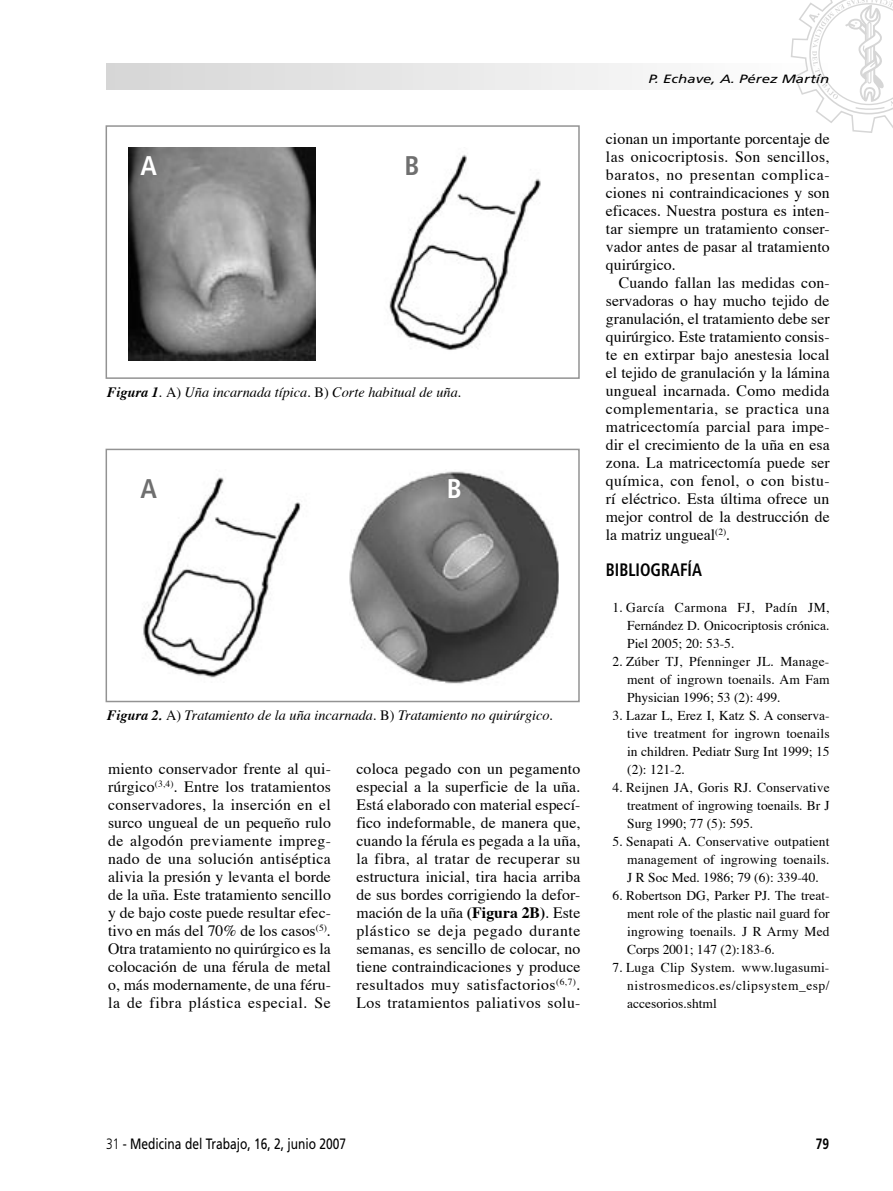
<style>
.page{position:relative;width:893px;height:1191px;background:#fff}
.page>*{position:absolute;margin:0;border:0;box-sizing:border-box;transform-origin:0 0}
._00-Título{font:700 condensed 27px "Frutiger";color:#fff}
._00-Título-2{font:700 condensed 27px "Frutiger";color:#6f6f6f}
._00-Ladillo{font:700 condensed 18px "Frutiger";color:#000;scale:.9 1}
._00-Texto_General{font:15.75px/18px "Times";letter-spacing:.005em;color:#000;text-align:justify}
.t1{font:15px "Frutiger";color:#000;scale:.8 1}
.t2{font:700 15px "Frutiger";color:#000;scale:.8 1}
.Pie_de_Figura{font:italic 14.25px "Times";color:#000}
._00-Bibliografía{font:13.5px/18px "Times";color:#000;text-align:justify}
._00-Cintillo{font:italic 12px "Frutiger";color:#000;scale:1.25 1}
.s1{font-weight:700}
.s2{font-style:normal}
.s3{font-weight:300}
</style>
<div class="page">
<div style="left:106px;top:64px;width:723px;height:25px;background:linear-gradient(to right,#d6d6d6,#fff)"></div>
<svg style="left:791px;top:0;width:102px;height:133px"></svg>
<div style="left:106px;top:125px;width:474px;height:254px;border:2px solid #939393"></div>
<img style="left:128px;top:147px;width:188px;height:213px">
<img style="left:389px;top:154px;width:152px;height:196px">
<div style="left:106px;top:448px;width:474px;height:254px;border:2px solid #939393"></div>
<img style="left:143px;top:477px;width:158px;height:201px">
<img style="left:349px;top:471px;width:210px;height:213px">
<p class="_00-Título" style="left:141px;top:150px;width:18px">A</p>
<p class="_00-Título-2" style="left:404px;top:150px;width:17px">B</p>
<p class="Pie_de_Figura" style="left:107px;top:379px;width:356px"><span class="s1">Figura 1</span>. <span class="s2">A)</span> Uña incarnada típica. <span class="s2">B)</span> Corte habitual de uña.</p>
<p class="_00-Título-2" style="left:141px;top:472px;width:18px">A</p>
<p class="_00-Título" style="left:447px;top:472px;width:17px">B</p>
<p class="Pie_de_Figura" style="left:107px;top:702px;width:448px"><span class="s1">Figura 2.</span> <span class="s2">A)</span> Tratamiento de la uña incarnada. <span class="s2">B)</span> Tratamiento no quirúrgico.</p>
<p class="_00-Texto_General" style="left:108px;top:758px;width:224px">miento conservador frente al qui&shy;rúrgico<sup>(3,4)</sup>. Entre los tratamientos conservadores, la inserción en el surco ungueal de un pequeño rulo de algodón previamente impreg&shy;nado de una solución antiséptica alivia la presión y levanta el borde de la uña. Este tratamiento sencillo y de bajo coste puede resultar efec&shy;tivo en más del 70% de los casos<sup>(5)</sup>.<br>Otra tratamiento no quirúrgico es la colocación de una férula de metal o, más modernamente, de una féru&shy;la de fibra plástica especial. Se</p>
<p class="_00-Texto_General" style="left:356px;top:758px;width:226px">coloca pegado con un pegamento especial a la superficie de la uña.<br>Está elaborado con material especí&shy;fico indeformable, de manera que, cuando la férula es pegada a la uña, la fibra, al tratar de recuperar su estructura inicial, tira hacia arriba de sus bordes corrigiendo la defor&shy;mación de la uña <span class="s1">(Figura 2B)</span>. Este plástico se deja pegado durante semanas, es sencillo de colocar, no tiene contraindicaciones y produce resultados muy satisfactorios<sup>(6,7)</sup>.<br>Los tratamientos paliativos solu-</p>
<p class="_00-Cintillo" style="left:649px;top:72px;width:146px">P. Echave, A. Pérez Martín</p>
<p class="_00-Texto_General" style="left:606px;top:128px;width:225px">cionan un importante porcentaje de las onicocriptosis. Son sencillos, baratos, no presentan complica&shy;ciones ni contraindicaciones y son eficaces. Nuestra postura es inten&shy;tar siempre un tratamiento conser&shy;vador antes de pasar al tratamiento quirúrgico.</p>
<p class="_00-Texto_General" style="left:606px;top:272px;width:225px;text-indent:13px">Cuando fallan las medidas con&shy;servadoras o hay mucho tejido de granulación, el tratamiento debe ser quirúrgico. Este tratamiento consis&shy;te en extirpar bajo anestesia local el tejido de granulación y la lámina ungueal incarnada. Como medida complementaria, se practica una matricectomía parcial para impe&shy;dir el crecimiento de la uña en esa zona. La matricectomía puede ser química, con fenol, o con bistu&shy;rí eléctrico. Esta última ofrece un mejor control de la destrucción de la matriz ungueal<sup>(2)</sup>.</p>
<p class="_00-Ladillo" style="left:606px;top:559px;width:108px">BIBLIOGRAFÍA</p>
<p class="_00-Bibliografía" style="left:627px;top:597px;width:204px;text-indent:-15px">1. García Carmona FJ, Padín JM, Fernández D. Onicocriptosis crónica.<br>Piel 2005; 20: 53-5.</p>
<p class="_00-Bibliografía" style="left:627px;top:651px;width:204px;text-indent:-15px">2. Zúber TJ, Pfenninger JL. Manage&shy;ment of ingrown toenails. Am Fam Physician 1996; 53 (2): 499.</p>
<p class="_00-Bibliografía" style="left:627px;top:705px;width:204px;text-indent:-15px">3. Lazar L, Erez I, Katz S. A conserva&shy;tive treatment for ingrown toenails in children. Pediatr Surg Int 1999; 15 (2): 121-2.</p>
<p class="_00-Bibliografía" style="left:627px;top:777px;width:204px;text-indent:-15px">4. Reijnen JA, Goris RJ. Conservative treatment of ingrowing toenails. Br J Surg 1990; 77 (5): 595.</p>
<p class="_00-Bibliografía" style="left:627px;top:831px;width:204px;text-indent:-15px">5. Senapati A. Conservative outpatient management of ingrowing toenails.<br>J R Soc Med. 1986; 79 (6): 339-40.</p>
<p class="_00-Bibliografía" style="left:627px;top:885px;width:204px;text-indent:-15px">6. Robertson DG, Parker PJ. The treat&shy;ment role of the plastic nail guard for ingrowing toenails. J R Army Med Corps 2001; 147 (2):183-6.</p>
<p class="_00-Bibliografía" style="left:627px;top:957px;width:204px;text-indent:-15px">7. Luga Clip System. www.lugasumi&shy;nistrosmedicos.es/clipsystem_esp/ accesorios.shtml</p>
<p class="t1" style="left:106px;top:1135px;width:301px"><span class="s3">31</span> - Medicina del Trabajo, 16, 2, junio 2007</p>
<p class="t2" style="left:816px;top:1135px;width:18px">79</p>
</div>
